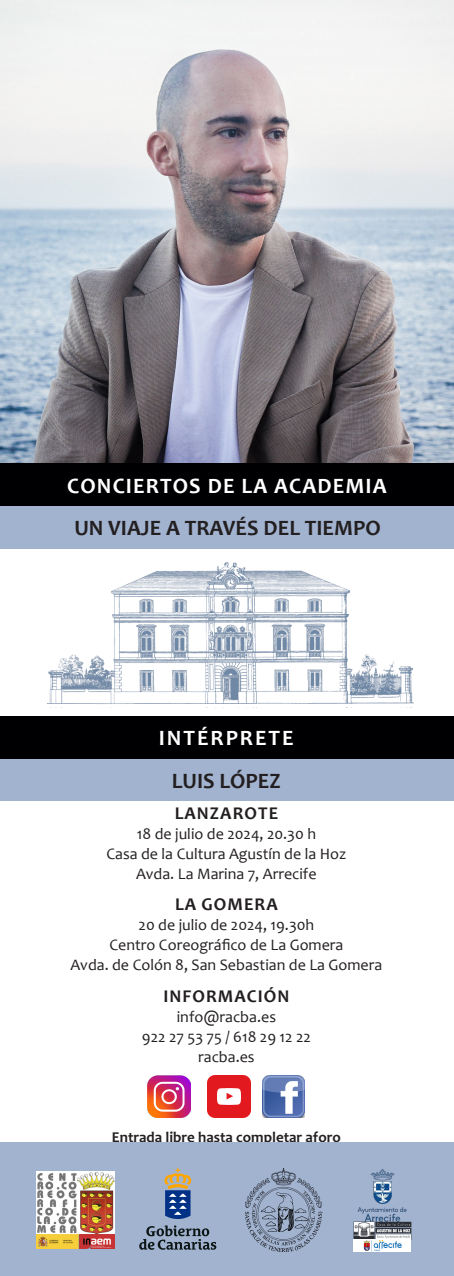
<style>
.page{position:relative;width:454px;height:1276px;background:#fff}
.page>*{position:absolute;margin:0;border:0;box-sizing:border-box;transform-origin:0 0}
.cursos_de_la_academia{font:700 22px "Candara";color:#231f20}
.cursos_de_la_academia-2{font:700 22px "Candara";letter-spacing:.05em;color:#fff}
.cursos_de_la_academia-3{font:700 22px "Candara";letter-spacing:.09em;color:#fff}
.t1{font:700 18px "Candara";letter-spacing:.06em;color:#231f20}
.t2{font:16px "Candara";color:#231f20}
.t3{font:700 15px "Candara";color:#231f20}
</style>
<div class="page">
<img style="left:0;top:0;width:454px;height:463px">
<div style="left:0;top:463px;width:454px;height:43px;background:#000002"></div>
<img style="left:48px;top:562px;width:365px;height:142px">
<div style="left:0;top:1142px;width:454px;height:134px;background:#a2b3d0"></div>
<div style="left:0;top:506px;width:454px;height:43px;background:#a2b3d0"></div>
<div style="left:0;top:758px;width:454px;height:43px;background:#a2b3d0"></div>
<img style="left:263px;top:1075px;width:42px;height:42px">
<img style="left:148px;top:1075px;width:42px;height:42px">
<img style="left:208px;top:1075px;width:42px;height:42px">
<img style="left:245px;top:1168px;width:77px;height:83px">
<div style="left:0;top:716px;width:454px;height:42px;background:#000002"></div>
<svg style="left:164px;top:1168px;width:27px;height:51px"></svg>
<svg style="left:139px;top:1225px;width:77px;height:24px"></svg>
<img style="left:36px;top:1171px;width:78px;height:77px">
<img style="left:353px;top:1221px;width:58px;height:30px">
<img style="left:357px;top:1169px;width:49px;height:52px">
<p class="cursos_de_la_academia-2" style="left:67px;top:472px;width:321px">CONCIERTOS DE LA ACADEMIA</p>
<p class="cursos_de_la_academia" style="left:74px;top:514px;width:308px">UN VIAJE A TRAVÉS DEL TIEMPO</p>
<p class="cursos_de_la_academia-3" style="left:159px;top:724px;width:136px">INTÉRPRETE</p>
<p class="cursos_de_la_academia" style="left:172px;top:767px;width:110px">LUIS LÓPEZ</p>
<p class="t1" style="left:175px;top:801px;width:105px">LANZAROTE</p>
<p class="t2" style="left:137px;top:823px;width:180px">18 de julio de 2024, 20.30 h</p>
<p class="t2" style="left:106px;top:843px;width:241px">Casa de la Cultura Agustín de la Hoz</p>
<p class="t2" style="left:136px;top:863px;width:182px">Avda. La Marina 7, Arrecife</p>
<p class="t1" style="left:175px;top:893px;width:104px">LA GOMERA</p>
<p class="t2" style="left:138px;top:915px;width:177px">20 de julio de 2024, 19.30h</p>
<p class="t2" style="left:109px;top:935px;width:235px">Centro Coreográfico de La Gomera</p>
<p class="t2" style="left:71px;top:955px;width:313px">Avda. de Colón 8, San Sebastian de La Gomera</p>
<p class="t1" style="left:163px;top:984px;width:128px">INFORMACIÓN</p>
<p class="t2" style="left:177px;top:1006px;width:101px">info@racba.es</p>
<p class="t2" style="left:142px;top:1026px;width:170px">922 27 53 75 / 618 29 12 22</p>
<p class="t2" style="left:198px;top:1046px;width:58px">racba.es</p>
<p class="t3" style="left:112px;top:1127px;width:230px">Entrada libre hasta completar aforo</p>
</div>
